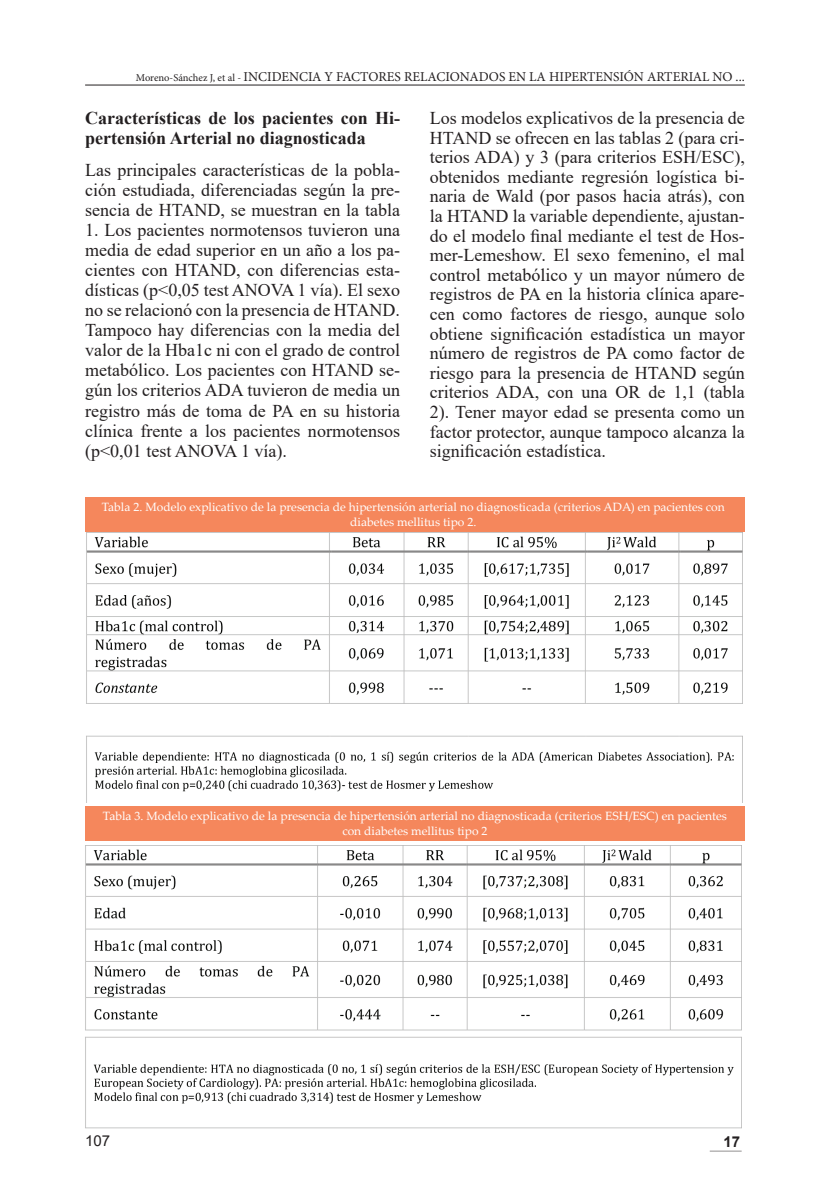
<style>
.page{position:relative;width:830px;height:1191px;background:#fff}
.page>*{position:absolute;margin:0;border:0;box-sizing:border-box;transform-origin:0 0}
.t1{font:18px/19.6px "Times New Roman";color:#231f20;text-align:justify}
.t2{font:700 18px/20.1px "Times New Roman";color:#231f20}
.t3{font:15px "Arial";color:#231f20}
.t4{font:700 15px "Arial";color:#231f20}
.t5{font:13.5px "Minion Pro";color:#231f20}
.t6{font:12px/14.7px "Palatino Linotype";color:#fff;text-align:center}
.s1{font-size:10.5px}
</style>
<div class="page">
<hr style="left:709px;top:1150px;width:32px;height:1px;background:#231f20">
<hr style="left:85px;top:85px;width:659px;height:1px;background:#231f20">
<div style="left:85px;top:497px;width:659px;height:34px;background:#f5875c"></div>
<img style="left:86px;top:533px;width:656px;height:270px">
<img style="left:85px;top:845px;width:655px;height:284px">
<div style="left:85px;top:806px;width:659px;height:34px;background:#f5875c"></div>
<p class="t5" style="left:136px;top:68px;width:610px"><span class="s1">Moreno-Sánchez J, et al -</span> INCIDENCIA Y FACTORES RELACIONADOS EN LA HIPERTENSIÓN ARTERIAL NO ...</p>
<p class="t2" style="left:85px;top:107px;width:316px">Características de los pacientes con Hi&shy;pertensión Arterial no diagnosticada</p>
<p class="t1" style="left:85px;top:159px;width:316px;line-height:20.1px">Las principales características de la pobla&shy;ción estudiada, diferenciadas según la pre&shy;sencia de HTAND, se muestran en la tabla</p>
<p class="t1" style="left:85px;top:219px;width:316px;line-height:20.1px">1. Los pacientes normotensos tuvieron una media de edad superior en un año a los pa&shy;cientes con HTAND, con diferencias esta&shy;dísticas (p&lt;0,05 test ANOVA 1 vía). El sexo no se relacionó con la presencia de HTAND.<br>Tampoco hay diferencias con la media del valor de la Hba1c ni con el grado de control metabólico. Los pacientes con HTAND se&shy;gún los criterios ADA tuvieron de media un registro más de toma de PA en su historia clínica frente a los pacientes normotensos (p&lt;0,01 test ANOVA 1 vía).</p>
<p class="t1" style="left:429px;top:108px;width:316px">Los modelos explicativos de la presencia de HTAND se ofrecen en las tablas 2 (para cri&shy;terios ADA) y 3 (para criterios ESH/ESC), obtenidos mediante regresión logística bi&shy;naria de Wald (por pasos hacia atrás), con la HTAND la variable dependiente, ajustan&shy;do el modelo final mediante el test de Hos&shy;mer-Lemeshow. El sexo femenino, el mal control metabólico y un mayor número de registros de PA en la historia clínica apare&shy;cen como factores de riesgo, aunque solo obtiene significación estadística un mayor número de registros de PA como factor de riesgo para la presencia de HTAND según criterios ADA, con una OR de 1,1 (tabla 2). Tener mayor edad se presenta como un factor protector, aunque tampoco alcanza la significación estadística.</p>
<p class="t6" style="left:102px;top:499px;width:624px">Tabla 2. Modelo explicativo de la presencia de hipertensión arterial no diagnosticada (criterios ADA) en pacientes con diabetes mellitus tipo 2.</p>
<p class="t6" style="left:103px;top:808px;width:625px">Tabla 3. Modelo explicativo de la presencia de hipertensión arterial no diagnosticada (criterios ESH/ESC) en pacientes con diabetes mellitus tipo 2</p>
<p class="t3" style="left:85px;top:1130px;width:27px">107</p>
<p class="t4" style="left:723px;top:1131px;width:18px">17</p>
</div>
